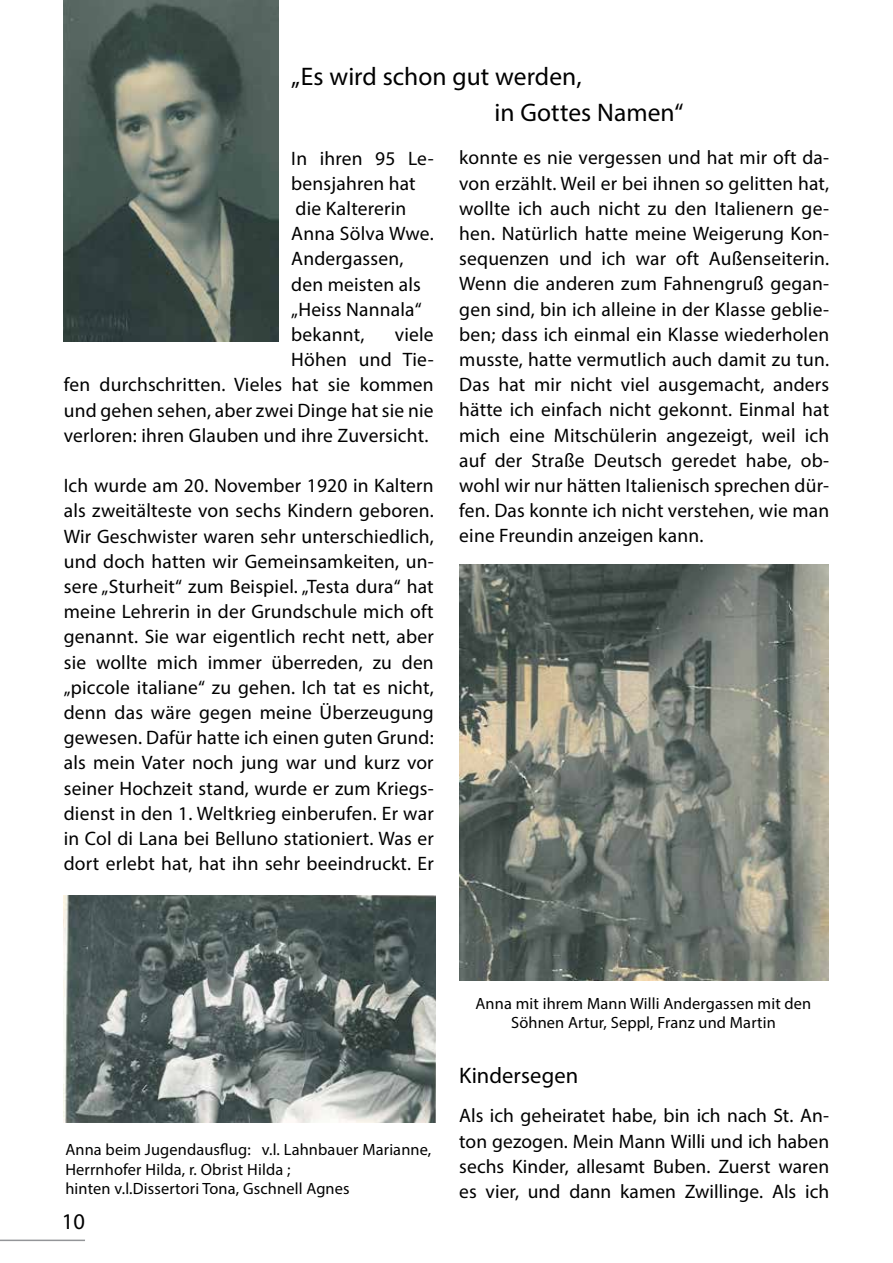
<style>
.page{position:relative;width:893px;height:1263px;background:#fff}
.page>*{position:absolute;margin:0;border:0;box-sizing:border-box;transform-origin:0 0}
.t1{font:25.5px/36px "Myriad Pro";color:#000}
.t2{font:22.5px "Myriad Pro";letter-spacing:.005em;color:#000}
.t3{font:19.5px/25.2px "Myriad Pro";letter-spacing:.01em;color:#000;text-align:justify}
.t4{font:16.35px/19.6px "Myriad Pro";letter-spacing:.01em;color:#000}
</style>
<div class="page">
<hr style="left:0;top:1239px;width:85px;height:2px;background:#939598">
<img style="left:64px;top:895px;width:372px;height:227px">
<img style="left:459px;top:565px;width:369px;height:415px">
<img style="left:64px;top:0;width:215px;height:341px">
<h1 class="t1" style="left:495px;top:58px;width:191px;text-indent:-203px">„Es wird schon gut werden,<br>in Gottes Namen“</h1>
<p class="t3" style="left:291px;top:145px;width:144px;text-align:left">In ihren 95 Le&shy;bensjahren hat die Kaltererin<br>Anna Sölva Wwe.<br>Andergassen, den meisten als „Heiss Nannala“ bekannt,</p>
<p class="t3" style="left:64px;top:321px;width:371px;text-align:right">viele<br>Höhen und Tie-<br>fen durchschritten. Vieles hat sie kommen und gehen sehen, aber zwei Dinge hat sie nie verloren: ihren Glauben und ihre Zuversicht.</p>
<p class="t3" style="left:64px;top:473px;width:371px">Ich wurde am 20. November 1920 in Kaltern als zweitälteste von sechs Kindern geboren.<br>Wir Geschwister waren sehr unterschiedlich, und doch hatten wir Gemeinsamkeiten, un&shy;sere „Sturheit“ zum Beispiel. „Testa dura“ hat meine Lehrerin in der Grundschule mich oft genannt. Sie war eigentlich recht nett, aber sie wollte mich immer überreden, zu den „piccole italiane“ zu gehen. Ich tat es nicht, denn das wäre gegen meine Überzeugung gewesen. Dafür hatte ich einen guten Grund: als mein Vater noch jung war und kurz vor seiner Hochzeit stand, wurde er zum Kriegs&shy;dienst in den 1. Weltkrieg einberufen. Er war in Col di Lana bei Belluno stationiert. Was er dort erlebt hat, hat ihn sehr beeindruckt. Er</p>
<p class="t3" style="left:459px;top:145px;width:371px">konnte es nie vergessen und hat mir oft da&shy;von erzählt. Weil er bei ihnen so gelitten hat, wollte ich auch nicht zu den Italienern ge&shy;hen. Natürlich hatte meine Weigerung Kon&shy;sequenzen und ich war oft Außenseiterin.<br>Wenn die anderen zum Fahnengruß gegan&shy;gen sind, bin ich alleine in der Klasse geblie&shy;ben; dass ich einmal ein Klasse wiederholen musste, hatte vermutlich auch damit zu tun.<br>Das hat mir nicht viel ausgemacht, anders hätte ich einfach nicht gekonnt. Einmal hat mich eine Mitschülerin angezeigt, weil ich auf der Straße Deutsch geredet habe, ob&shy;wohl wir nur hätten Italienisch sprechen dür&shy;fen. Das konnte ich nicht verstehen, wie man eine Freundin anzeigen kann.</p>
<p class="t4" style="left:65px;top:1139px;width:367px">Anna beim Jugendausflug: v.l. Lahnbauer Marianne,<br>Herrnhofer Hilda, r. Obrist Hilda ;<br>hinten v.l.Dissertori Tona, Gschnell Agnes</p>
<p class="t2" style="left:62px;top:1207px;width:25px">10</p>
<p class="t4" style="left:475px;top:993px;width:337px;text-align:center">Anna mit ihrem Mann Willi Andergassen mit den<br>Söhnen Artur, Seppl, Franz und Martin</p>
<p class="t2" style="left:459px;top:1061px;width:120px">Kindersegen</p>
<p class="t3" style="left:459px;top:1103px;width:371px">Als ich geheiratet habe, bin ich nach St. An&shy;ton gezogen. Mein Mann Willi und ich haben sechs Kinder, allesamt Buben. Zuerst waren es vier, und dann kamen Zwillinge. Als ich</p>
</div>
